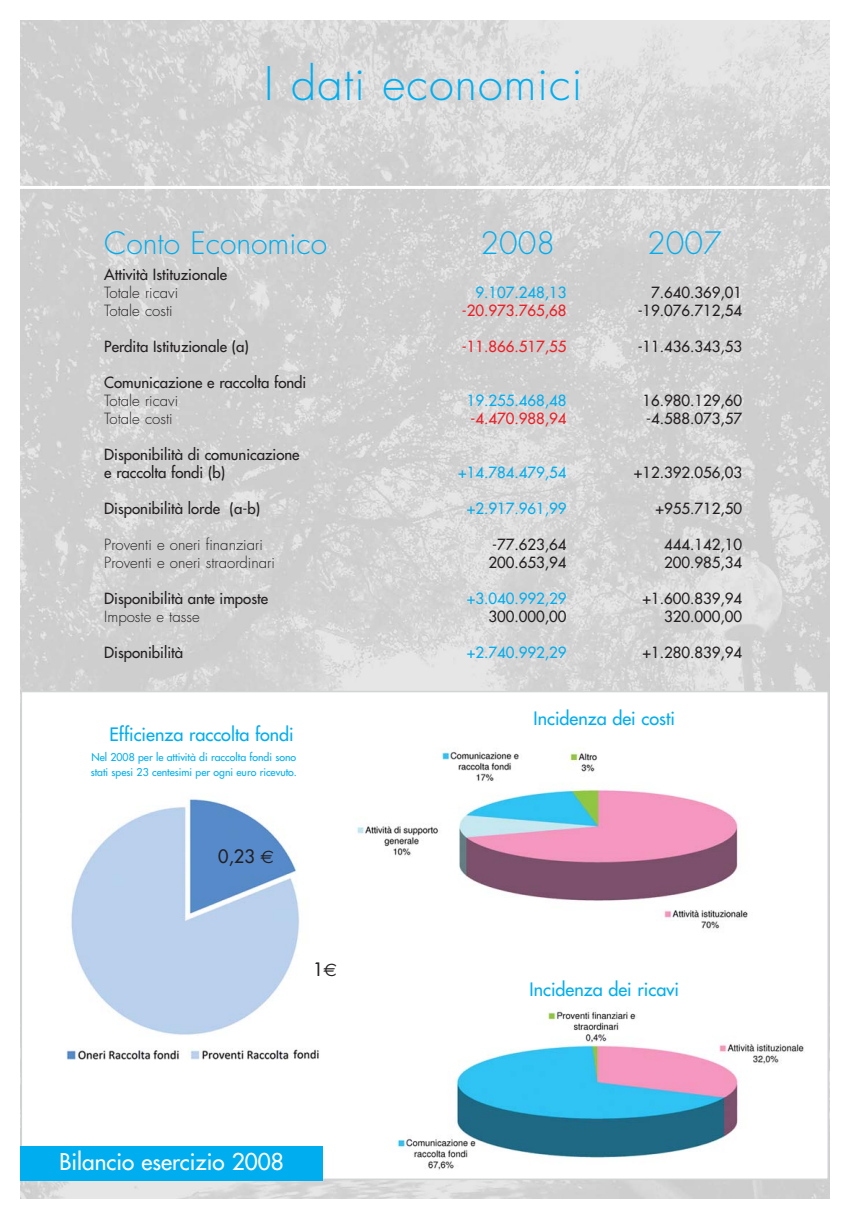
<style>
.page{position:relative;width:851px;height:1221px;background:#fff}
.page>*{position:absolute;margin:0;border:0;box-sizing:border-box;transform-origin:0 0}
.t1{font:300 45px "Futura";letter-spacing:.025em;color:#00aeef}
.t2{font:300 30px "Futura";color:#00aeef}
.t3{font:22.5px "Futura";color:#fff}
.t4{font:18px "Futura";color:#00aeef}
.t5{font:18px "Futura";color:#231f20}
.t6{font:15px/18px "Futura";color:#231f20}
.t7{font:300 15px/18px "Futura";color:#231f20}
.t8{font:15px "Futura";color:#00aeef}
.t9{font:15px "Futura";color:#ed1e25}
.t10{font:10.5px/15px "Futura";color:#00aeef}
.s1{font-family:"Euro Sans"}
</style>
<div class="page">
<img style="left:21px;top:20px;width:807px;height:1178px">
<hr style="left:16px;top:186px;width:814px;height:3px;background:#fff">
<img style="left:24px;top:693px;width:790px;height:483px">
<div style="left:21px;top:1145px;width:301px;height:34px;background:#00aeef"></div>
<h1 class="t1" style="left:264px;top:63px;width:319px">I dati economici</h1>
<h2 class="t2" style="left:104px;top:229px;width:224px">Conto Economico</h2>
<h2 class="t2" style="left:480px;top:229px;width:76px">2008</h2>
<h2 class="t2" style="left:647px;top:229px;width:76px">2007</h2>
<p class="t6" style="left:637px;top:284px;width:106px;text-align:right">7.640.369,01 -19.076.712,54</p>
<p class="t6" style="left:637px;top:338px;width:106px">-11.436.343,53</p>
<p class="t6" style="left:642px;top:392px;width:101px">16.980.129,60 -4.588.073,57</p>
<p class="t6" style="left:634px;top:464px;width:110px">+12.392.056,03</p>
<p class="t6" style="left:655px;top:500px;width:88px">+955.712,50</p>
<p class="t6" style="left:664px;top:536px;width:79px">444.142,10<br>200.985,34</p>
<p class="t6" style="left:642px;top:590px;width:101px;text-align:right">+1.600.839,94<br>320.000,00</p>
<p class="t6" style="left:642px;top:644px;width:101px">+1.280.839,94</p>
<p class="t6" style="left:104px;top:266px;width:124px">Attività Istituzionale</p>
<p class="t7" style="left:104px;top:284px;width:75px">Totale ricavi<br>Totale costi</p>
<p class="t6" style="left:104px;top:338px;width:146px">Perdita Istituzionale (a)</p>
<p class="t6" style="left:104px;top:374px;width:204px">Comunicazione e raccolta fondi</p>
<p class="t7" style="left:104px;top:392px;width:75px">Totale ricavi<br>Totale costi</p>
<p class="t6" style="left:104px;top:446px;width:197px">Disponibilità di comunicazione e raccolta fondi (b)</p>
<p class="t6" style="left:104px;top:500px;width:157px">Disponibilità lorde (a-b)</p>
<p class="t7" style="left:104px;top:536px;width:172px">Proventi e oneri finanziari<br>Proventi e oneri straordinari</p>
<p class="t6" style="left:104px;top:590px;width:165px">Disponibilità ante imposte</p>
<p class="t7" style="left:104px;top:608px;width:97px">Imposte e tasse</p>
<p class="t6" style="left:104px;top:644px;width:80px">Disponibilità</p>
<p class="t8" style="left:475px;top:284px;width:92px">9.107.248,13</p>
<p class="t9" style="left:462px;top:302px;width:106px">-20.973.765,68</p>
<p class="t9" style="left:462px;top:338px;width:106px">-11.866.517,55</p>
<p class="t8" style="left:466px;top:392px;width:101px">19.255.468,48</p>
<p class="t9" style="left:470px;top:410px;width:97px">-4.470.988,94</p>
<p class="t8" style="left:458px;top:464px;width:110px">+14.784.479,54</p>
<p class="t8" style="left:466px;top:500px;width:101px">+2.917.961,99</p>
<p class="t6" style="left:488px;top:536px;width:79px">-77.623,64<br>200.653,94</p>
<p class="t8" style="left:466px;top:590px;width:101px">+3.040.992,29</p>
<p class="t6" style="left:488px;top:608px;width:79px">300.000,00</p>
<p class="t8" style="left:466px;top:644px;width:101px">+2.740.992,29</p>
<p class="t4" style="left:109px;top:725px;width:186px">Efficienza raccolta fondi</p>
<p class="t10" style="left:91px;top:750px;width:208px">Nel 2008 per le attività di raccolta fondi sono stati spesi 23 centesimi per ogni euro ricevuto.</p>
<p class="t5" style="left:218px;top:846px;width:57px">0,23 <span class="s1">€</span></p>
<p class="t5" style="left:313px;top:960px;width:25px">1<span class="s1">€</span></p>
<h3 class="t3" style="left:59px;top:1150px;width:226px">Bilancio esercizio 2008</h3>
<p class="t4" style="left:533px;top:709px;width:143px">Incidenza dei costi</p>
<p class="t4" style="left:529px;top:980px;width:151px">Incidenza dei ricavi</p>
</div>
